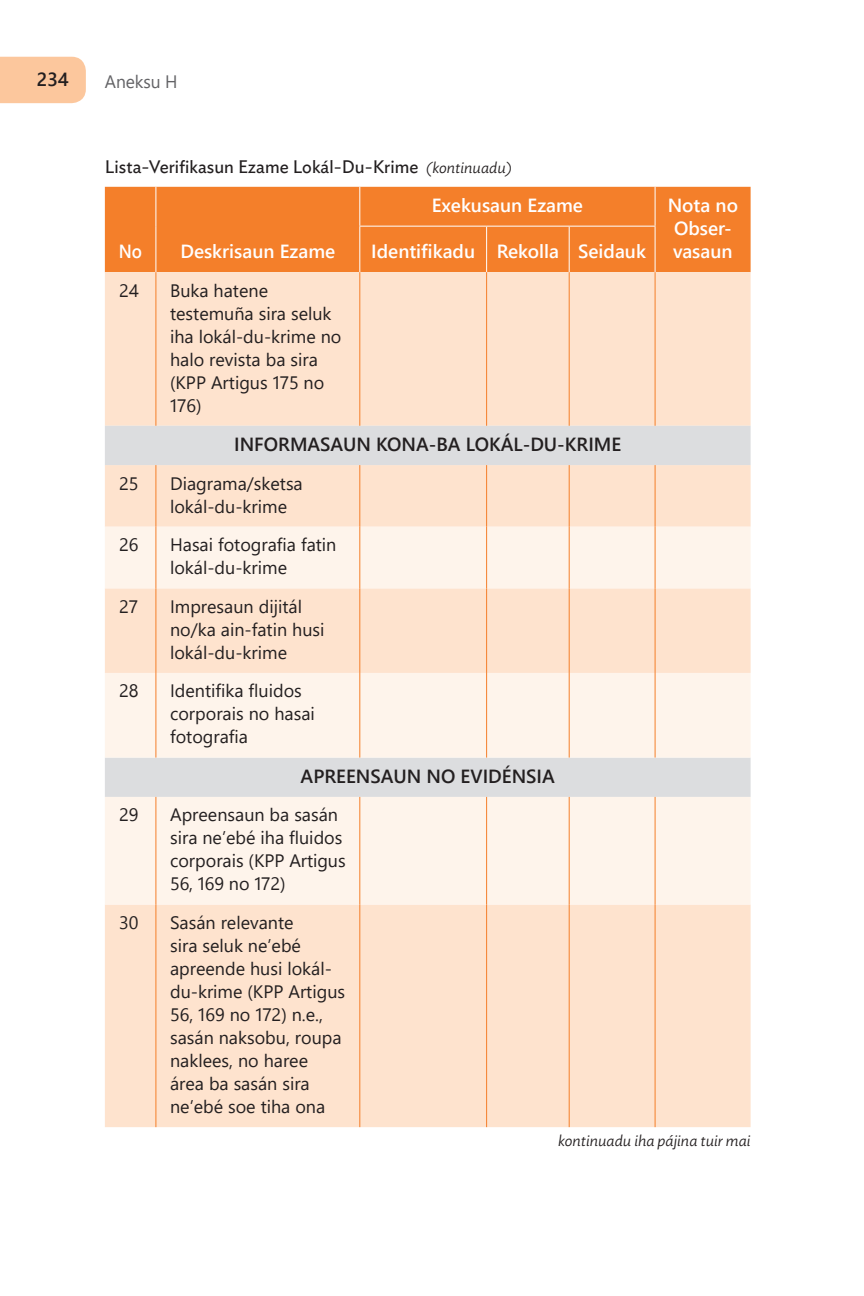
<style>
.page{position:relative;width:864px;height:1296px;background:#fff}
.page>*{position:absolute;margin:0;border:0;box-sizing:border-box;transform-origin:0 0}
.Table_Row_Header{font:600 19px/23px "Segoe UI";color:#fff;text-align:center}
.Table_Row_Header-2{font:600 19px "Segoe UI";color:#231f20}
.Table_Row_Header-3{font:600 19px "Segoe UI";color:#fff;scale:.9 1}
.Table_BODY{font:18px/23px "Segoe UI";color:#231f20}
.continued_from{font:18px "Ideal Sans";letter-spacing:.005em;color:#231f20}
.t1{font:18px "Segoe UI";letter-spacing:-.005em;color:#636366}
.continued_on_next{font:italic 300 16px "Ideal Sans";color:#231f20}
.s1{font-weight:300;font-style:italic;font-size:16px}
</style>
<div class="page">
<div style="left:0;top:57px;width:86px;height:46px;background:#fcc79d"></div>
<div style="left:105px;top:187px;width:646px;height:85px;background:#f47f2a"></div>
<div style="left:105px;top:272px;width:646px;height:855px;background:#fee3ce"></div>
<svg style="left:105px;top:426px;width:646px;height:101px;fill:#fee3ce"></svg>
<svg style="left:105px;top:527px;width:646px;height:378px;fill:#fef4eb"></svg>
<hr style="left:359px;top:226px;width:128px;height:1px;background:#fff">
<hr style="left:487px;top:226px;width:82px;height:1px;background:#fff">
<hr style="left:569px;top:226px;width:87px;height:1px;background:#fff">
<hr style="left:155px;top:187px;width:1px;height:39px;background:#fff">
<hr style="left:359px;top:187px;width:1px;height:39px;background:#fff">
<hr style="left:155px;top:226px;width:1px;height:46px;background:#fff">
<hr style="left:359px;top:227px;width:1px;height:45px;background:#fff">
<hr style="left:486px;top:227px;width:1px;height:45px;background:#fff">
<hr style="left:569px;top:227px;width:1px;height:45px;background:#fff">
<hr style="left:655px;top:187px;width:1px;height:39px;background:#fff">
<hr style="left:655px;top:227px;width:1px;height:45px;background:#fff">
<hr style="left:155px;top:272px;width:1px;height:154px;background:#f47f2a">
<hr style="left:155px;top:465px;width:1px;height:62px;background:#f47f2a">
<hr style="left:155px;top:527px;width:1px;height:61px;background:#f47f2a">
<hr style="left:155px;top:588px;width:1px;height:85px;background:#f47f2a">
<hr style="left:155px;top:673px;width:1px;height:85px;background:#f47f2a">
<hr style="left:155px;top:797px;width:1px;height:108px;background:#f47f2a">
<hr style="left:155px;top:905px;width:1px;height:222px;background:#f47f2a">
<hr style="left:359px;top:272px;width:1px;height:154px;background:#f47f2a">
<hr style="left:486px;top:272px;width:1px;height:154px;background:#f47f2a">
<hr style="left:569px;top:272px;width:1px;height:154px;background:#f47f2a">
<hr style="left:655px;top:272px;width:1px;height:154px;background:#f47f2a">
<hr style="left:359px;top:465px;width:1px;height:62px;background:#f47f2a">
<hr style="left:486px;top:465px;width:1px;height:62px;background:#f47f2a">
<hr style="left:569px;top:465px;width:1px;height:62px;background:#f47f2a">
<hr style="left:655px;top:465px;width:1px;height:62px;background:#f47f2a">
<hr style="left:359px;top:527px;width:1px;height:61px;background:#f47f2a">
<hr style="left:486px;top:527px;width:1px;height:61px;background:#f47f2a">
<hr style="left:569px;top:527px;width:1px;height:61px;background:#f47f2a">
<hr style="left:655px;top:527px;width:1px;height:61px;background:#f47f2a">
<hr style="left:359px;top:588px;width:1px;height:85px;background:#f47f2a">
<hr style="left:486px;top:588px;width:1px;height:85px;background:#f47f2a">
<hr style="left:569px;top:588px;width:1px;height:85px;background:#f47f2a">
<hr style="left:655px;top:588px;width:1px;height:85px;background:#f47f2a">
<hr style="left:359px;top:673px;width:1px;height:85px;background:#f47f2a">
<hr style="left:486px;top:673px;width:1px;height:85px;background:#f47f2a">
<hr style="left:569px;top:673px;width:1px;height:85px;background:#f47f2a">
<hr style="left:655px;top:673px;width:1px;height:85px;background:#f47f2a">
<hr style="left:359px;top:797px;width:1px;height:108px;background:#f47f2a">
<hr style="left:486px;top:797px;width:1px;height:108px;background:#f47f2a">
<hr style="left:569px;top:797px;width:1px;height:108px;background:#f47f2a">
<hr style="left:655px;top:797px;width:1px;height:108px;background:#f47f2a">
<hr style="left:359px;top:905px;width:1px;height:222px;background:#f47f2a">
<hr style="left:486px;top:905px;width:1px;height:222px;background:#f47f2a">
<hr style="left:569px;top:905px;width:1px;height:222px;background:#f47f2a">
<hr style="left:655px;top:905px;width:1px;height:222px;background:#f47f2a">
<p class="Table_Row_Header-2" style="left:37px;top:61px;width:34px">234</p>
<p class="t1" style="left:105px;top:65px;width:74px">Aneksu H</p>
<p class="continued_from" style="left:105px;top:153px;width:409px">Lista-Verifikasun Ezame Lokál-Du-Krime <span class="s1">(kontinuadu)</span></p>
<p class="Table_Row_Header-3" style="left:119px;top:233px;width:27px">No</p>
<p class="Table_Row_Header" style="left:180px;top:238px;width:156px">Deskrisaun Ezame</p>
<p class="Table_Row_Header" style="left:432px;top:192px;width:153px">Exekusaun Ezame</p>
<p class="Table_Row_Header" style="left:668px;top:192px;width:72px">Nota no<br>Obser-</p>
<p class="Table_Row_Header" style="left:371px;top:238px;width:105px">Identifikadu</p>
<p class="Table_Row_Header" style="left:497px;top:238px;width:64px">Rekolla</p>
<p class="Table_Row_Header" style="left:578px;top:238px;width:69px">Seidauk</p>
<p class="Table_Row_Header" style="left:673px;top:238px;width:61px">vasaun</p>
<p class="Table_BODY" style="left:119px;top:277px;width:21px">24</p>
<p class="Table_BODY" style="left:170px;top:277px;width:173px">Buka hatene testemuña sira seluk iha lokál-du-krime no halo revista ba sira (KPP Artigus 175 no<br>176)</p>
<p class="Table_Row_Header-2" style="left:234px;top:426px;width:389px">INFORMASAUN KONA-BA LOKÁL-DU-KRIME</p>
<p class="Table_BODY" style="left:119px;top:470px;width:21px">25</p>
<p class="Table_BODY" style="left:170px;top:470px;width:134px">Diagrama/sketsa lokál-du-krime</p>
<p class="Table_BODY" style="left:119px;top:532px;width:21px">26</p>
<p class="Table_BODY" style="left:170px;top:532px;width:168px">Hasai fotografia fatin lokál-du-krime</p>
<p class="Table_BODY" style="left:119px;top:593px;width:20px">27</p>
<p class="Table_BODY" style="left:170px;top:593px;width:156px">Impresaun dijitál no/ka ain-fatin husi lokál-du-krime</p>
<p class="Table_BODY" style="left:119px;top:678px;width:21px">28</p>
<p class="Table_BODY" style="left:170px;top:678px;width:146px">Identifika fluidos corporais no hasai fotografia</p>
<p class="Table_Row_Header-2" style="left:301px;top:758px;width:256px">APREENSAUN NO EVIDÉNSIA</p>
<p class="Table_BODY" style="left:119px;top:802px;width:21px">29</p>
<p class="Table_BODY" style="left:170px;top:802px;width:177px">Apreensaun ba sasán sira ne’ebé iha fluidos corporais (KPP Artigus<br>56, 169 no 172)</p>
<p class="Table_BODY" style="left:119px;top:909px;width:21px">30</p>
<p class="Table_BODY" style="left:170px;top:909px;width:177px">Sasán relevante<br>sira seluk ne’ebé apreende husi lokál&shy;du-krime (KPP Artigus<br>56, 169 no 172) n.e., sasán naksobu, roupa naklees, no haree área ba sasán sira ne’ebé soe tiha ona</p>
<p class="continued_on_next" style="left:558px;top:1128px;width:194px">kontinuadu iha pájina tuir mai</p>
</div>
